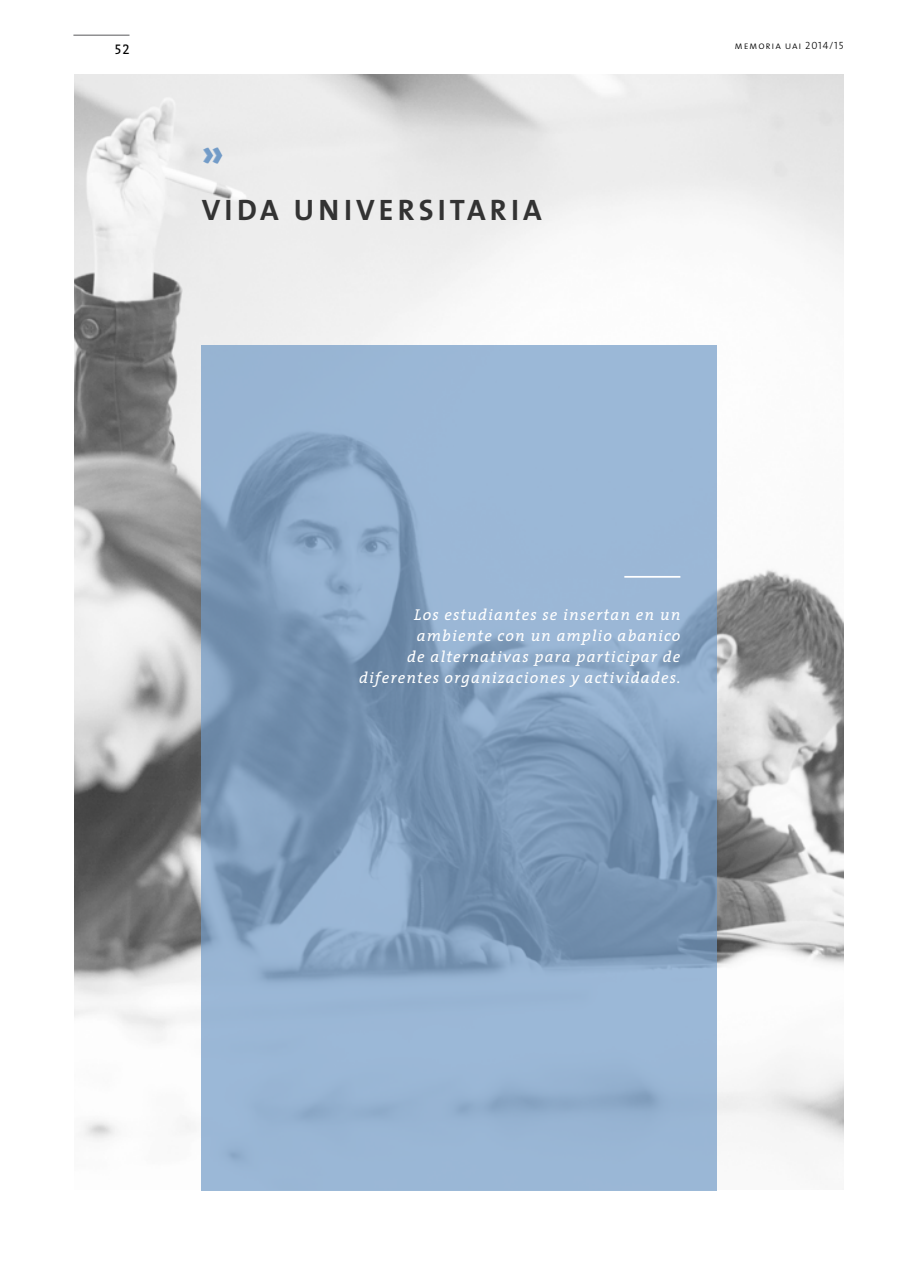
<style>
.page{position:relative;width:918px;height:1265px;background:#fff}
.page>*{position:absolute;margin:0;border:0;box-sizing:border-box;transform-origin:0 0}
.t1{font:41.82px "The Sans Bold Caps";color:#729bc7}
.t2{font:29.75px "The Sans Bold Caps";letter-spacing:.14em;color:#333}
.t3{font:italic 15.75px/21px "The Serif";letter-spacing:.075em;color:#fff;text-align:right}
.t4{font:14px "The Serif Regular Caps";color:#000}
.t5{font:10.5px "The Sans Light Caps";letter-spacing:.075em;color:#000}
</style>
<div class="page">
<hr style="left:73px;top:35px;width:56px;height:1px;background:#58595b">
<img style="left:74px;top:74px;width:769px;height:1069px">
<svg style="left:201px;top:345px;width:516px;height:846px;fill:#98b4d3"></svg>
<hr style="left:624px;top:576px;width:56px;height:2px;background:#fff">
<p class="t4" style="left:115px;top:38px;width:16px">52</p>
<p class="t5" style="left:734px;top:39px;width:110px">memoria uai 2014/15</p>
<h1 class="t1" style="left:202px;top:117px;width:24px">»</h1>
<h2 class="t2" style="left:202px;top:185px;width:342px">VIDA UNIVERSITARIA</h2>
<p class="t3" style="left:359px;top:604px;width:323px">Los estudiantes se insertan en un ambiente con un amplio abanico<br>de alternativas para participar de diferentes organizaciones y actividades.</p>
</div>
